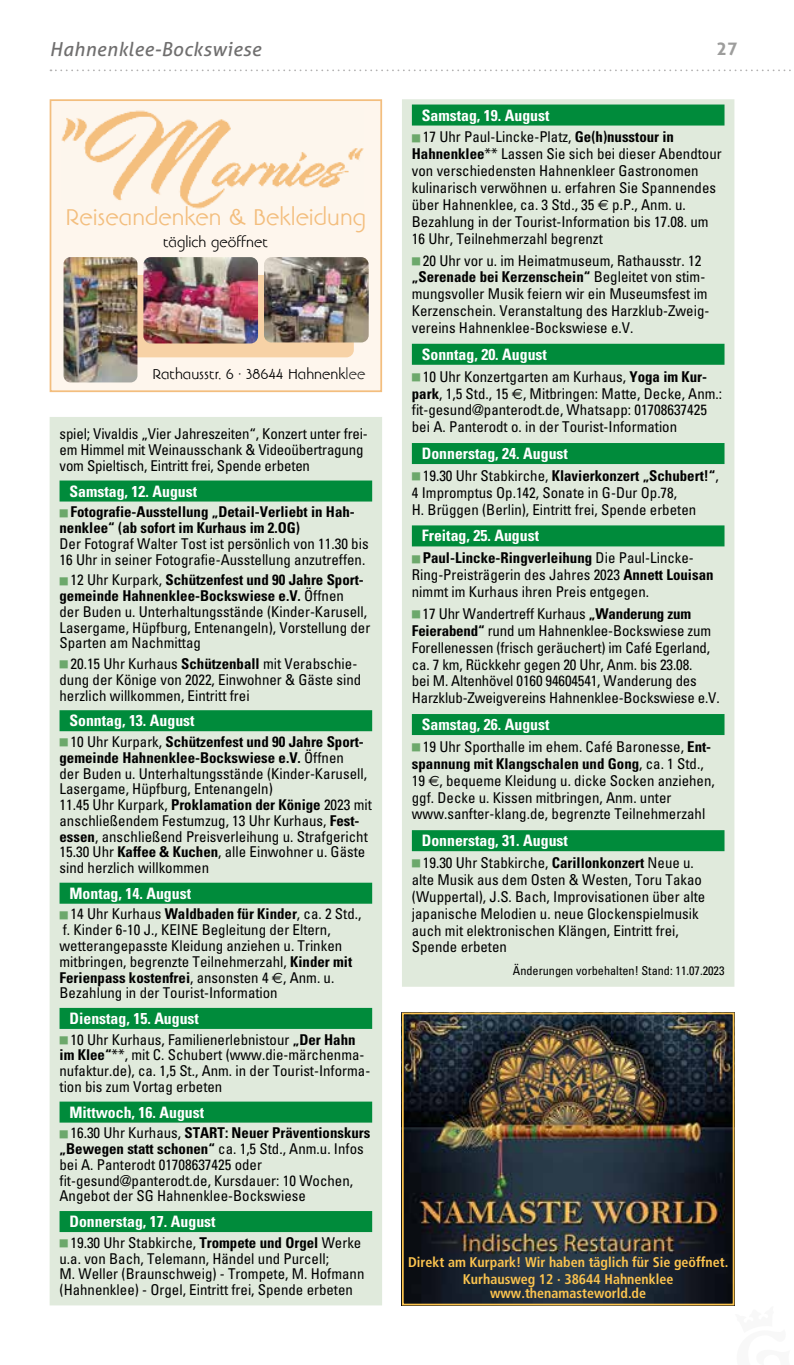
<style>
.page{position:relative;width:794px;height:1365px;background:#fff}
.page>*{position:absolute;margin:0;border:0;box-sizing:border-box;transform-origin:0 0}
.t1{font:28px "Linotype Banjoman";color:#f3be7e}
.t2{font:italic 19.25px "Aller";letter-spacing:.02em;color:#706f6f}
.t3{font:17.5px "Linotype Banjoman";color:#000}
.t4{font:700 17.5px "Aller";color:#9d9d9c}
.t5{font:700 condensed 15.75px "Univers 67";color:#fff}
.t6{font:condensed 14.88px/15.8px "Univers 57";color:#000}
.t7{font:700 condensed 14.88px/15.8px "Univers 67";color:#000}
.t8{font:700 condensed 14px/16.6px "Frutiger 67";color:#fcc44f;text-align:center}
.t9{font:condensed 12.25px "Univers 57";color:#000}
.s1{color:#282827}
.s2{color:#6ca86b}
.s3{font-family:"Univers 57";font-weight:400}
.s4{font-family:"Univers 67";font-weight:700}
.s5{font-family:"Euro Sans";font-weight:400;font-stretch:normal}
.s6{font-family:"Euro Sans";font-stretch:normal}
</style>
<div class="page">
<svg style="left:50px;top:69px;width:741px;height:2px"></svg>
<div style="left:50px;top:417px;width:332px;height:888px;background:#e0eadc"></div>
<div style="left:60px;top:480px;width:312px;height:21px;background:#008b3b"></div>
<div style="left:60px;top:710px;width:312px;height:21px;background:#008b3b"></div>
<div style="left:60px;top:882px;width:312px;height:21px;background:#008b3b"></div>
<div style="left:60px;top:1007px;width:312px;height:21px;background:#008b3b"></div>
<div style="left:60px;top:1101px;width:312px;height:21px;background:#008b3b"></div>
<div style="left:60px;top:1210px;width:312px;height:21px;background:#008b3b"></div>
<div style="left:402px;top:99px;width:332px;height:887px;background:#e0eadc"></div>
<div style="left:412px;top:104px;width:312px;height:21px;background:#008b3b"></div>
<div style="left:412px;top:344px;width:312px;height:21px;background:#008b3b"></div>
<div style="left:412px;top:443px;width:312px;height:21px;background:#008b3b"></div>
<div style="left:412px;top:525px;width:312px;height:21px;background:#008b3b"></div>
<div style="left:412px;top:714px;width:312px;height:21px;background:#008b3b"></div>
<div style="left:412px;top:830px;width:312px;height:21px;background:#008b3b"></div>
<div style="left:50px;top:100px;width:331px;height:291px;background:#fef6ed"></div>
<div style="left:50px;top:99px;width:332px;height:293px;border:2px solid #f3be7e"></div>
<div style="left:77px;top:275px;width:277px;height:82px;background:#f7d2a6;border-radius:7px"></div>
<img style="left:61px;top:110px;width:303px;height:99px">
<img style="left:264px;top:257px;width:105px;height:85px">
<img style="left:143px;top:257px;width:115px;height:86px">
<img style="left:63px;top:257px;width:74px;height:125px">
<img style="left:405px;top:1015px;width:326px;height:287px">
<div style="left:402px;top:1012px;width:332px;height:293px;border:2px solid #fcc44f"></div>
<p class="t2" style="left:50px;top:38px;width:213px">Hahnenklee-Bockswiese</p>
<p class="t4" style="left:716px;top:38px;width:22px">27</p>
<h1 class="t1" style="left:65px;top:203px;width:302px">Reiseandenken &amp; Bekleidung</h1>
<p class="t3" style="left:163px;top:233px;width:107px">täglich geöffnet</p>
<p class="t3" style="left:152px;top:365px;width:214px">Rathausstr. 6 · 38644 Hahnenk<span class="s1">lee</span></p>
<p class="t6" style="left:60px;top:426px;width:310px">spiel; Vivaldis „Vier Jahreszeiten“, Konzert unter frei&shy;em Himmel mit Weinausschank &amp; Videoübertragung vom Spieltisch, Eintritt frei, Spende erbeten</p>
<p class="t5" style="left:69px;top:481px;width:129px">Samstag, 12. August</p>
<p class="t7" style="left:60px;top:504px;width:297px"><span class="s2">■</span> Fotografie-Ausstellung „Detail-Verliebt in Hah&shy;nenklee“ (ab sofort im Kurhaus im 2.OG)</p>
<p class="t6" style="left:60px;top:535px;width:310px">Der Fotograf Walter Tost ist persönlich von 11.30 bis<br>16 Uhr in seiner Fotografie-Ausstellung anzutreffen.</p>
<p class="t7" style="left:60px;top:572px;width:306px"><span class="s2">■</span> <span class="s3">12 Uhr Kurpark,</span> Schützenfest und 90 Jahre Sport&shy;gemeinde Hahnenklee-Bockswiese e.V. <span class="s3">Öffnen</span></p>
<p class="t6" style="left:60px;top:603px;width:312px">der Buden u. Unterhaltungsstände (Kinder-Karusell,<br>Lasergame, Hüpfburg, Entenangeln), Vorstellung der<br>Sparten am Nachmittag</p>
<p class="t6" style="left:60px;top:655px;width:303px"><span class="s2">■</span> 20.15 Uhr Kurhaus <span class="s4">Schützenball</span> mit Verabschie&shy;dung der Könige von 2022, Einwohner &amp; Gäste sind herzlich willkommen, Eintritt frei</p>
<p class="t5" style="left:69px;top:711px;width:127px">Sonntag, 13. August</p>
<p class="t7" style="left:60px;top:733px;width:306px"><span class="s2">■</span> <span class="s3">10 Uhr Kurpark,</span> Schützenfest und 90 Jahre Sport&shy;gemeinde Hahnenklee-Bockswiese e.V. <span class="s3">Öffnen</span></p>
<p class="t6" style="left:60px;top:765px;width:314px">der Buden u. Unterhaltungsstände (Kinder-Karusell, Lasergame, Hüpfburg, Entenangeln)<br>11.45 Uhr Kurpark, <span class="s4">Proklamation der Könige</span> 2023 mit anschließendem Festumzug, 13 Uhr Kurhaus, <span class="s4">Fest&shy;essen</span>, anschließend Preisverleihung u. Strafgericht 15.30 Uhr <span class="s4">Kaffee &amp; Kuchen</span>, alle Einwohner u. Gäste sind herzlich willkommen</p>
<p class="t5" style="left:69px;top:883px;width:123px">Montag, 14. August</p>
<p class="t6" style="left:60px;top:906px;width:303px"><span class="s2">■</span> 14 Uhr Kurhaus <span class="s4">Waldbaden für Kinder</span>, ca. 2 Std., f. Kinder 6-10 J., KEINE Begleitung der Eltern, wetterangepasste Kleidung anziehen u. Trinken mitbringen, begrenzte Teilnehmerzahl, <span class="s4">Kinder mit</span></p>
<p class="t7" style="left:60px;top:969px;width:276px">Ferienpass kostenfrei<span class="s3">, ansonsten 4</span> <span class="s5">E</span><span class="s3">, Anm. u.</span></p>
<p class="t6" style="left:60px;top:984px;width:220px">Bezahlung in der Tourist-Information</p>
<p class="t5" style="left:69px;top:1008px;width:131px">Dienstag, 15. August</p>
<p class="t6" style="left:60px;top:1031px;width:312px"><span class="s2">■</span> 10 Uhr Kurhaus, Familienerlebnistour <span class="s4">„Der Hahn im Klee“</span>**, mit C. Schubert (www.die-märchenma&shy;nufaktur.de), ca. 1,5 St., Anm. in der Tourist-Informa&shy;tion bis zum Vortag erbeten</p>
<p class="t5" style="left:69px;top:1102px;width:136px">Mittwoch, 16. August</p>
<p class="t7" style="left:60px;top:1124px;width:312px"><span class="s2">■</span> <span class="s3">16.30 Uhr Kurhaus,</span> START: Neuer Präventionskurs</p>
<p class="t6" style="left:60px;top:1140px;width:306px"><span class="s4">„Bewegen statt schonen“</span> ca. 1,5 Std., Anm.u. Infos bei A. Panterodt 01708637425 oder fit-gesund@panterodt.de, Kursdauer: 10 Wochen, Angebot der SG Hahnenklee-Bockswiese</p>
<p class="t5" style="left:69px;top:1211px;width:148px">Donnerstag, 17. August</p>
<p class="t6" style="left:60px;top:1234px;width:306px"><span class="s2">■</span> 19.30 Uhr Stabkirche, <span class="s4">Trompete und Orgel</span> Werke u.a. von Bach, Telemann, Händel und Purcell;<br>M. Weller (Braunschweig) - Trompete, M. Hofmann (Hahnenklee) - Orgel, Eintritt frei, Spende erbeten</p>
<p class="t5" style="left:422px;top:105px;width:129px">Samstag, 19. August</p>
<p class="t6" style="left:412px;top:128px;width:311px;line-height:16.8px"><span class="s2">■</span> 17 Uhr Paul-Lincke-Platz, <span class="s4">Ge(h)nusstour in Hahnenklee</span>** Lassen Sie sich bei dieser Abendtour von verschiedensten Hahnenkleer Gastronomen kulinarisch verwöhnen u. erfahren Sie Spannendes über Hahnenklee, ca. 3 Std., 35 <span class="s6">E</span> p.P., Anm. u.<br>Bezahlung in der Tourist-Information bis 17.08. um 16 Uhr, Teilnehmerzahl begrenzt</p>
<p class="t6" style="left:412px;top:252px;width:291px"><span class="s2">■</span> 20 Uhr vor u. im Heimatmuseum, Rathausstr. 12</p>
<p class="t7" style="left:412px;top:269px;width:295px">„Serenade bei Kerzenschein“ <span class="s3">Begleitet von stim-</span></p>
<p class="t6" style="left:412px;top:285px;width:299px;line-height:16.8px;text-align:justify">mungsvoller Musik feiern wir ein Museumsfest im Kerzenschein. Veranstaltung des Harzklub-Zweig&shy;vereins Hahnenklee-Bockswiese e.V.</p>
<p class="t5" style="left:422px;top:344px;width:127px">Sonntag, 20. August</p>
<p class="t6" style="left:412px;top:368px;width:312px;line-height:16.8px"><span class="s2">■</span> 10 Uhr Konzertgarten am Kurhaus, <span class="s4">Yoga im Kur&shy;park</span>, 1,5 Std., 15 <span class="s6">E</span>, Mitbringen: Matte, Decke, Anm.: fit-gesund@panterodt.de, Whatsapp: 01708637425 bei A. Panterodt o. in der Tourist-Information</p>
<p class="t5" style="left:422px;top:444px;width:148px">Donnerstag, 24. August</p>
<p class="t7" style="left:412px;top:467px;width:308px"><span class="s2">■</span> <span class="s3">19.30 Uhr Stabkirche,</span> Klavierkonzert „Schubert!“<span class="s3">,</span></p>
<p class="t6" style="left:412px;top:484px;width:286px;line-height:16.8px">4 Impromptus Op.142, Sonate in G-Dur Op.78,<br>H. Brüggen (Berlin), Eintritt frei, Spende erbeten</p>
<p class="t5" style="left:422px;top:526px;width:119px">Freitag, 25. August</p>
<p class="t7" style="left:412px;top:550px;width:283px"><span class="s2">■</span> Paul-Lincke-Ringverleihung <span class="s3">Die Paul-Lincke-</span></p>
<p class="t6" style="left:412px;top:566px;width:303px;line-height:16.8px">Ring-Preisträgerin des Jahres 2023 <span class="s4">Annett Louisan </span>nimmt im Kurhaus ihren Preis entgegen.</p>
<p class="t6" style="left:412px;top:605px;width:309px;line-height:16.8px"><span class="s2">■</span> 17 Uhr Wandertreff Kurhaus <span class="s4">„Wanderung zum Feierabend“</span> rund um Hahnenklee-Bockswiese zum Forellenessen (frisch geräuchert) im Café Egerland, ca. 7 km, Rückkehr gegen 20 Uhr, Anm. bis 23.08.<br>bei M. Altenhövel 0160 94604541, Wanderung des Harzklub-Zweigvereins Hahnenklee-Bockswiese e.V.</p>
<p class="t5" style="left:422px;top:714px;width:129px">Samstag, 26. August</p>
<p class="t6" style="left:412px;top:738px;width:301px"><span class="s2">■</span> 19 Uhr Sporthalle im ehem. Café Baronesse, <span class="s4">Ent-</span></p>
<p class="t7" style="left:412px;top:755px;width:293px">spannung mit Klangschalen und Gong<span class="s3">, ca. 1 Std.,</span></p>
<p class="t6" style="left:412px;top:771px;width:304px;line-height:16.8px">19 <span class="s6">E</span>, bequeme Kleidung u. dicke Socken anziehen, ggf. Decke u. Kissen mitbringen, Anm. unter www.sanfter-klang.de, begrenzte Teilnehmerzahl</p>
<p class="t5" style="left:422px;top:830px;width:148px">Donnerstag, 31. August</p>
<p class="t6" style="left:412px;top:854px;width:295px;line-height:16.8px"><span class="s2">■</span> 19.30 Uhr Stabkirche, <span class="s4">Carillonkonzert</span> Neue u. alte Musik aus dem Osten &amp; Westen, Toru Takao (Wuppertal), J.S. Bach, Improvisationen über alte japanische Melodien u. neue Glockenspielmusik auch mit elektronischen Klängen, Eintritt frei, Spende erbeten</p>
<p class="t9" style="left:513px;top:963px;width:213px">Änderungen vorbehalten! Stand: 11.07.2023</p>
<p class="t8" style="left:408px;top:1253px;width:322px">Direkt am Kurpark! Wir haben täglich für Sie geöffnet.<br>Kurhausweg 12 · 38644 Hahnenklee</p>
<p class="t8" style="left:490px;top:1284px;width:157px">www.thenamasteworld.de</p>
</div>
